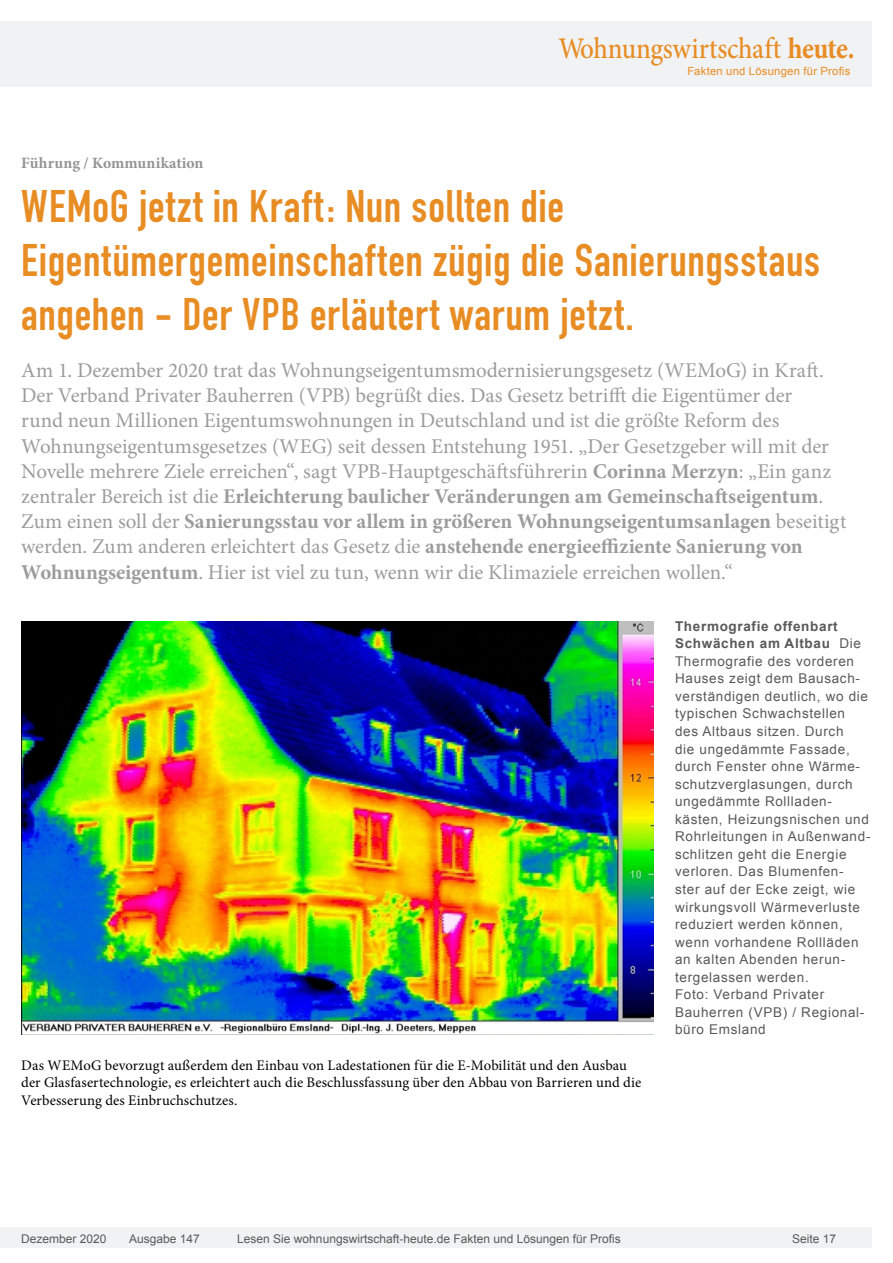
<style>
.page{position:relative;width:893px;height:1263px;background:#fff}
.page>*{position:absolute;margin:0;border:0;box-sizing:border-box;transform-origin:0 0}
.Überschrift_Groß{font:45px/54px "DIN Engschrift";letter-spacing:.015em;color:#e88c24}
.t1{font:500 30px "Minion Pro";letter-spacing:-.01em;color:#e88c24;scale:.9 1}
.Überschrift_Groß-2{font:21px/25.2px "Minion Pro";letter-spacing:-.005em;color:#9c9c9c}
.Kategorie{font:700 15.75px "Minion Pro";letter-spacing:.01em;color:#939393}
.t2{font:14.7px/17.5px "Minion Pro";letter-spacing:.005em;color:#000}
.Bildunterschrift{font:13.5px/17.5px "Arial";letter-spacing:.05em;color:#595959}
.t3{font:12px "Arial";color:#595959}
.t4{font:11.25px "Arial";letter-spacing:.025em;color:#e88c24}
.s1{font-weight:700}
</style>
<div class="page">
<div style="left:0;top:1227px;width:872px;height:20px;background:#f1f2f3"></div>
<div style="left:0;top:21px;width:872px;height:66px;background:#f1f2f3"></div>
<img style="left:21px;top:621px;width:633px;height:413px">
<h2 class="t1" style="left:558px;top:28px;width:331px">Wohnungswirtschaft <span class="s1">heute.</span></h2>
<p class="t4" style="left:687px;top:63px;width:165px">Fakten und Lösungen für Profis</p>
<p class="Kategorie" style="left:21px;top:152px;width:184px">Führung / Kommunikation</p>
<p class="Überschrift_Groß" style="left:21px;top:180px;width:800px">WEMoG jetzt in Kraft: Nun sollten die<br>Eigentümergemeinschaften zügig die Sanierungsstaus angehen - Der VPB erläutert warum jetzt.</p>
<p class="Überschrift_Groß-2" style="left:21px;top:358px;width:827px">Am 1. Dezember 2020 trat das Wohnungseigentumsmodernisierungsgesetz (WEMoG) in Kraft.<br>Der Verband Privater Bauherren (VPB) begrüßt dies. Das Gesetz betrifft die Eigentümer der<br>rund neun Millionen Eigentumswohnungen in Deutschland und ist die größte Reform des Wohnungseigentumsgesetzes (WEG) seit dessen Entstehung 1951. „Der Gesetzgeber will mit der Novelle mehrere Ziele erreichen“, sagt VPB-Hauptgeschäftsführerin <span class="s1">Corinna Merzyn</span>: „Ein ganz zentraler Bereich ist die <span class="s1">Erleichterung baulicher Veränderungen am Gemeinschaftseigentum</span>.<br>Zum einen soll der <span class="s1">Sanierungsstau vor allem in größeren Wohnungseigentumsanlagen</span> beseitigt werden. Zum anderen erleichtert das Gesetz die <span class="s1">anstehende energieeffiziente Sanierung von Wohnungseigentum</span>. Hier ist viel zu tun, wenn wir die Klimaziele erreichen wollen.“</p>
<p class="t2" style="left:21px;top:1056px;width:621px">Das WEMoG bevorzugt außerdem den Einbau von Ladestationen für die E-Mobilität und den Ausbau der Glasfasertechnologie, es erleichtert auch die Beschlussfassung über den Abbau von Barrieren und die<br>Verbesserung des Einbruchschutzes.</p>
<p class="Bildunterschrift" style="left:675px;top:617px;width:197px"><span class="s1">Thermografie offenbart<br>Schwächen am Altbau</span> Die<br>Thermografie des vorderen<br>Hauses zeigt dem Bausach&shy;verständigen deutlich, wo die typischen Schwachstellen des Altbaus sitzen. Durch<br>die ungedämmte Fassade, durch Fenster ohne Wärme&shy;schutzverglasungen, durch ungedämmte Rollladen&shy;kästen, Heizungsnischen und<br>Rohrleitungen in Außenwand&shy;schlitzen geht die Energie verloren. Das Blumenfen&shy;ster auf der Ecke zeigt, wie wirkungsvoll Wärmeverluste reduziert werden können, wenn vorhandene Rollläden an kalten Abenden herun&shy;tergelassen werden.<br>Foto: Verband Privater<br>Bauherren (VPB) / Regional&shy;büro Emsland</p>
<p class="t3" style="left:21px;top:1230px;width:87px">Dezember 2020</p>
<p class="t3" style="left:129px;top:1230px;width:72px">Ausgabe 147</p>
<p class="t3" style="left:237px;top:1230px;width:385px">Lesen Sie wohnungswirtschaft-heute.de Fakten und Lösungen für Profis</p>
<p class="t3" style="left:792px;top:1231px;width:46px">Seite 17</p>
</div>
